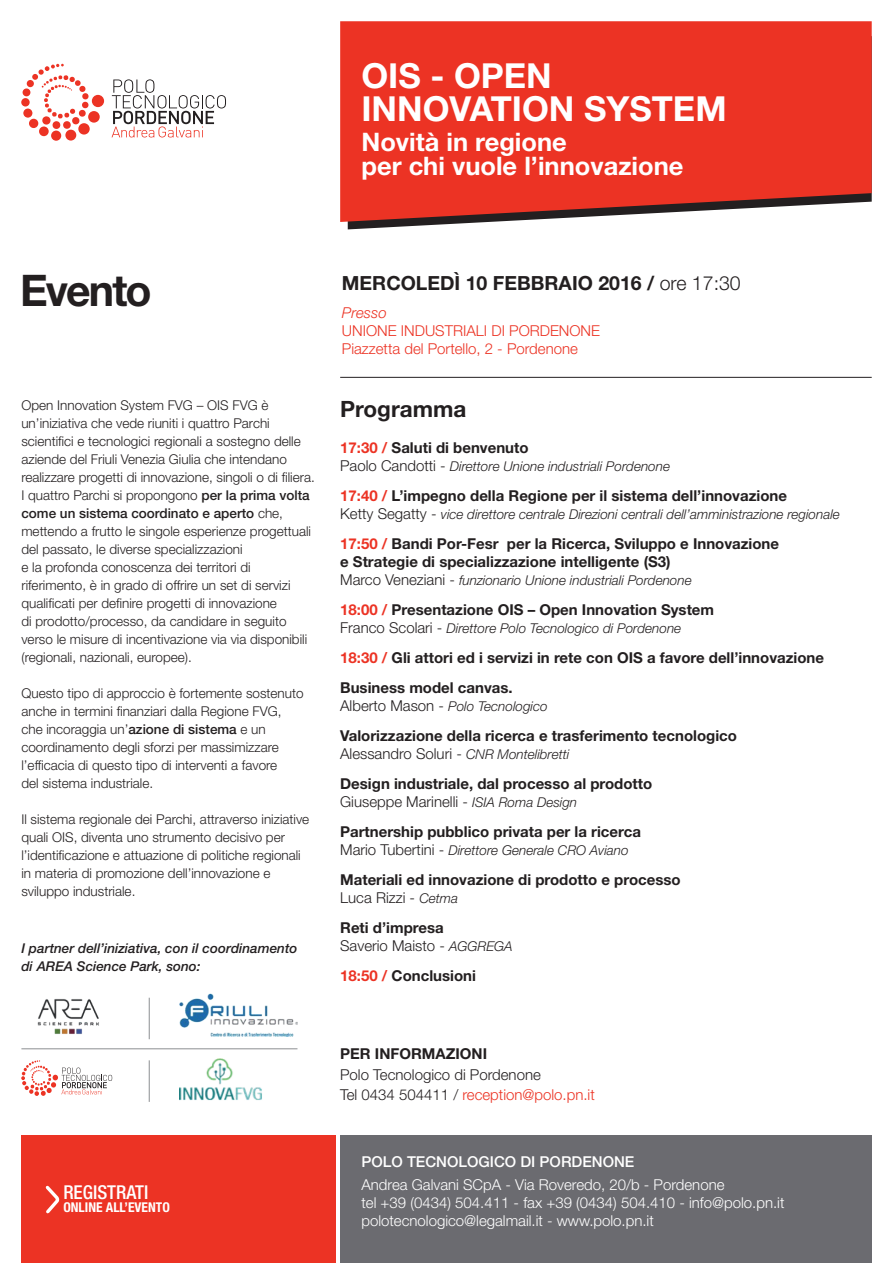
<style>
.page{position:relative;width:893px;height:1263px;background:#fff}
.page>*{position:absolute;margin:0;border:0;box-sizing:border-box;transform-origin:0 0}
.t1{font:700 43.65px "Helvetica Neue LT Std";letter-spacing:-.045em;color:#231f20}
.t2{font:700 34.5px/33px "Helvetica Neue LT Std";color:#fff}
.t3{font:700 25.5px/24px "Helvetica Neue LT Std";color:#fff}
.t4{font:700 22.5px "Helvetica Neue LT Std";color:#231f20}
.t5{font:700 19.5px "Helvetica Neue LT Std";color:#231f20}
.t6{font:500 condensed 19.2px "Helvetica Neue LT Std";color:#fff}
.t7{font:700 15px/18px "Helvetica Neue LT Std";color:#231f20}
.t8{font:300 15px/18px "Helvetica Neue LT Std";color:#fff}
.t9{font:300 15px/18px "Helvetica Neue LT Std";color:#231f20}
.t10{font:300 15px/18px "Helvetica Neue LT Std";color:#ec3324}
.t11{font:500 15px "Helvetica Neue LT Std";color:#fff}
.t12{font:italic 300 15px "Helvetica Neue LT Std";color:#ec3324}
.t13{font:300 13.5px/18px "Helvetica Neue LT Std";color:#231f20}
.t14{font:italic 300 13.5px "Helvetica Neue LT Std";color:#231f20}
.t15{font:italic 500 13.5px/18px "Helvetica Neue LT Std";color:#231f20}
.t16{font:700 condensed 13.5px "Helvetica Neue LT Std";color:#fff}
.s1{font-weight:500}
.s2{font-weight:300}
.s3{color:#ec3324}
.s4{font-style:normal;font-size:15px}
.s5{font-weight:300;font-style:italic;font-size:13.5px}
.s6{font-weight:700}
.s7{font-style:italic;font-size:13.5px}
</style>
<div class="page">
<svg style="left:348px;top:222px;width:139px;height:7px"></svg>
<svg style="left:340px;top:21px;width:532px;height:201px;background:#e53a2c"></svg>
<hr style="left:340px;top:377px;width:532px;height:1px;background:#231f20">
<div style="left:21px;top:1135px;width:315px;height:128px;background:#ec3324"></div>
<svg style="left:45px;top:1185px;width:15px;height:29px"></svg>
<div style="left:340px;top:1135px;width:532px;height:128px;background:#6b6b70"></div>
<div style="left:27px;top:80px;width:7px;height:7px;background:#ec3324;border-radius:50%"></div>
<div style="left:23px;top:88px;width:7px;height:8px;background:#ec3324;border-radius:50%"></div>
<div style="left:21px;top:98px;width:9px;height:8px;background:#ec3324;border-radius:50%"></div>
<div style="left:23px;top:109px;width:9px;height:9px;background:#ec3324;border-radius:50%"></div>
<div style="left:29px;top:119px;width:9px;height:9px;background:#ec3324;border-radius:50%"></div>
<div style="left:39px;top:127px;width:10px;height:9px;background:#ec3324;border-radius:50%"></div>
<div style="left:51px;top:131px;width:10px;height:10px;background:#ec3324;border-radius:50%"></div>
<div style="left:65px;top:130px;width:11px;height:11px;background:#ec3324;border-radius:50%"></div>
<div style="left:78px;top:123px;width:12px;height:12px;background:#ec3324;border-radius:50%"></div>
<div style="left:88px;top:111px;width:12px;height:12px;background:#ec3324;border-radius:50%"></div>
<div style="left:92px;top:95px;width:12px;height:12px;background:#ec3324;border-radius:50%"></div>
<svg style="left:32px;top:64px;width:57px;height:65px"></svg>
<svg style="left:112px;top:79px;width:114px;height:58px"></svg>
<img style="left:37px;top:999px;width:62px;height:35px">
<img style="left:180px;top:993px;width:117px;height:44px">
<img style="left:180px;top:1058px;width:82px;height:42px">
<svg style="left:21px;top:1060px;width:91px;height:36px"></svg>
<hr style="left:149px;top:998px;width:1px;height:41px;background:#939598">
<hr style="left:149px;top:1060px;width:1px;height:42px;background:#939598">
<hr style="left:21px;top:1048px;width:276px;height:1px;background:#939598">
<h2 class="t2" style="left:361px;top:59px;width:367px">OIS - OPEN<br>INNOVATION SYSTEM</h2>
<h3 class="t3" style="left:361px;top:130px;width:324px">Novità in regione<br>per chi vuole l’innovazione</h3>
<h1 class="t1" style="left:20px;top:263px;width:133px">Evento</h1>
<p class="t13" style="left:21px;top:396px;width:295px">Open Innovation System FVG – OIS FVG è un’iniziativa che vede riuniti i quattro Parchi scientifici e tecnologici regionali a sostegno delle aziende del Friuli Venezia Giulia che intendano realizzare progetti di innovazione, singoli o di filiera.<br>I quattro Parchi si propongono <span class="s1">per la prima volta come un sistema coordinato e aperto</span> che, mettendo a frutto le singole esperienze progettuali del passato, le diverse specializzazioni<br>e la profonda conoscenza dei territori di riferimento, è in grado di offrire un set di servizi qualificati per definire progetti di innovazione<br>di prodotto/processo, da candidare in seguito verso le misure di incentivazione via via disponibili (regionali, nazionali, europee).</p>
<p class="t13" style="left:21px;top:684px;width:284px">Questo tipo di approccio è fortemente sostenuto anche in termini finanziari dalla Regione FVG, che incoraggia un’<span class="s1">azione di sistema</span> e un coordinamento degli sforzi per massimizzare l’efficacia di questo tipo di interventi a favore<br>del sistema industriale.</p>
<p class="t13" style="left:21px;top:810px;width:289px">Il sistema regionale dei Parchi, attraverso iniziative quali OIS, diventa uno strumento decisivo per l’identificazione e attuazione di politiche regionali in materia di promozione dell’innovazione e sviluppo industriale.</p>
<p class="t15" style="left:21px;top:939px;width:278px">I partner dell’iniziativa, con il coordinamento di AREA Science Park, sono:</p>
<h3 class="t5" style="left:342px;top:271px;width:400px">MERCOLEDÌ 10 FEBBRAIO 2016 / <span class="s2">ore 17:30</span></h3>
<p class="t12" style="left:342px;top:304px;width:46px">Presso</p>
<p class="t10" style="left:342px;top:321px;width:260px">UNIONE INDUSTRIALI DI PORDENONE<br>Piazzetta del Portello, 2 - Pordenone</p>
<h3 class="t4" style="left:340px;top:395px;width:128px">Programma</h3>
<p class="t7" style="left:340px;top:438px;width:190px"><span class="s3">17:30 /</span> Saluti di benvenuto</p>
<p class="t14" style="left:340px;top:458px;width:331px"><span class="s4">Paolo Candotti -</span> Direttore Unione industriali Pordenone</p>
<p class="t7" style="left:340px;top:486px;width:448px"><span class="s3">17:40 /</span> L’impegno della Regione per il sistema dell’innovazione</p>
<p class="t14" style="left:340px;top:506px;width:501px"><span class="s4">Ketty Segatty -</span> vice direttore centrale Direzioni centrali dell’amministrazione regionale</p>
<p class="t7" style="left:340px;top:534px;width:440px"><span class="s3">17:50 /</span> Bandi Por-Fesr per la Ricerca, Sviluppo e Innovazione e Strategie di specializzazione intelligente (S3)</p>
<p class="t14" style="left:340px;top:572px;width:353px"><span class="s4">Marco Veneziani -</span> funzionario Unione industriali Pordenone</p>
<p class="t7" style="left:340px;top:600px;width:375px"><span class="s3">18:00 /</span> Presentazione OIS – Open Innovation System</p>
<p class="t14" style="left:340px;top:620px;width:343px"><span class="s4">Franco Scolari -</span> Direttore Polo Tecnologico di Pordenone</p>
<p class="t7" style="left:340px;top:642px;width:485px;line-height:30px"><span class="s3">18:30 /</span> Gli attori ed i servizi in rete con OIS a favore dell’innovazione<br>Business model canvas.</p>
<p class="t14" style="left:340px;top:698px;width:209px"><span class="s4">Alberto Mason -</span> Polo Tecnologico</p>
<p class="t7" style="left:340px;top:726px;width:398px">Valorizzazione della ricerca e trasferimento tecnologico<br><span class="s2">Alessandro Soluri -</span> <span class="s5">CNR Montelibretti</span></p>
<p class="t7" style="left:340px;top:774px;width:314px">Design industriale, dal processo al prodotto<br><span class="s2">Giuseppe Marinelli -</span> <span class="s5">ISIA Roma Design</span></p>
<p class="t7" style="left:340px;top:822px;width:302px">Partnership pubblico privata per la ricerca</p>
<p class="t14" style="left:340px;top:842px;width:290px"><span class="s4">Mario Tubertini -</span> Direttore Generale CRO Aviano</p>
<p class="t7" style="left:340px;top:870px;width:342px">Materiali ed innovazione di prodotto e processo<br><span class="s2">Luca Rizzi -</span> <span class="s5">Cetma</span></p>
<p class="t9" style="left:340px;top:918px;width:174px"><span class="s6">Reti d’impresa<br></span>Saverio Maisto - <span class="s7">AGGREGA</span></p>
<p class="t7" style="left:340px;top:966px;width:137px"><span class="s3">18:50 /</span> Conclusioni</p>
<h3 class="t6" style="left:63px;top:1181px;width:87px">REGISTRATI</h3>
<p class="t16" style="left:63px;top:1199px;width:108px">ONLINE ALL’EVENTO</p>
<p class="t7" style="left:340px;top:1044px;width:148px">PER INFORMAZIONI</p>
<p class="t9" style="left:340px;top:1064px;width:256px;line-height:20.7px">Polo Tecnologico di Pordenone<br>Tel 0434 504411 / <span class="s3">reception@polo.pn.it</span></p>
<p class="t11" style="left:361px;top:1153px;width:274px">POLO TECNOLOGICO DI PORDENONE</p>
<p class="t8" style="left:361px;top:1175px;width:424px">Andrea Galvani SCpA - Via Roveredo, 20/b - Pordenone<br>tel +39 (0434) 504.411 - fax +39 (0434) 504.410 - info@polo.pn.it polotecnologico@legalmail.it - www.polo.pn.it</p>
</div>
